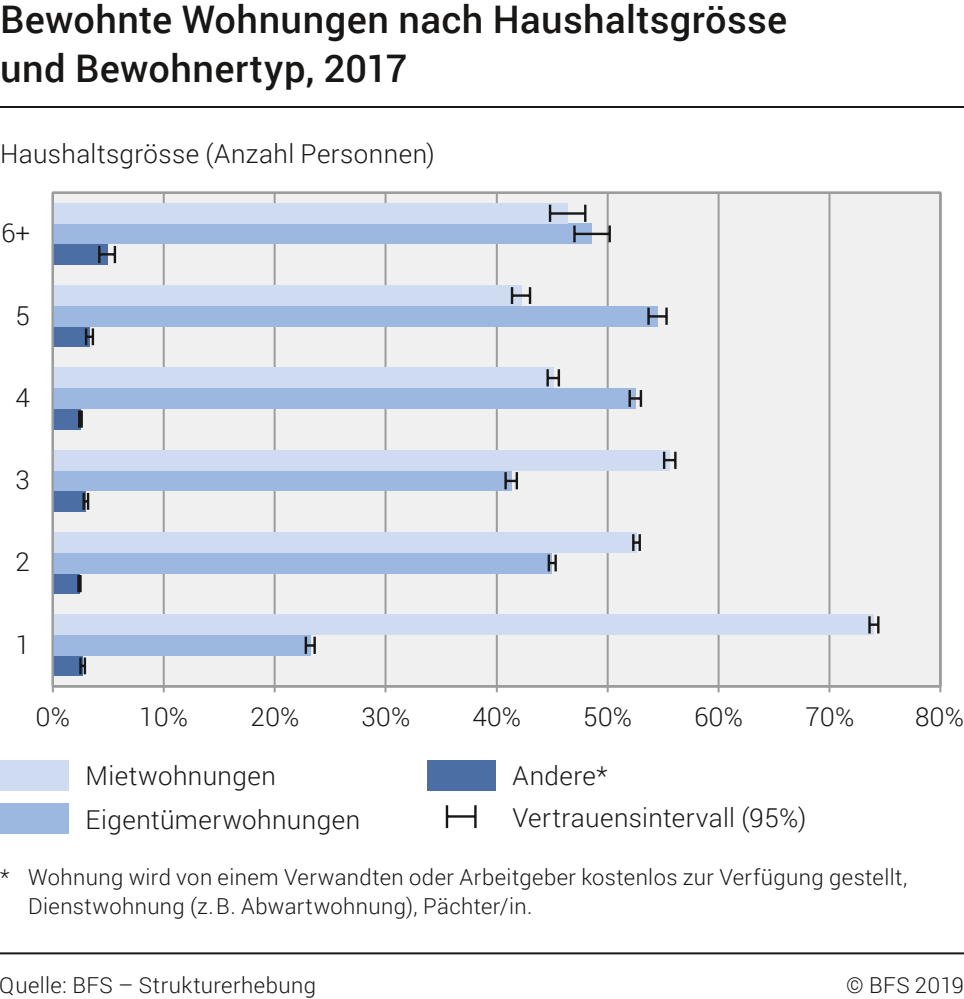
<style>
.page{position:relative;width:964px;height:999px;background:#fff}
.page>*{position:absolute;margin:0;border:0;box-sizing:border-box;transform-origin:0 0}
.t1{font:500 38px/49.6px "Roboto";letter-spacing:.01em;color:#181716}
.t2{font:300 26px/43.6px "Roboto";letter-spacing:.015em;color:#181716}
.t3{font:300 22px/28.8px "Roboto";letter-spacing:.02em;color:#181716}
</style>
<div class="page">
<div style="left:51px;top:191px;width:891px;height:502px;background:#f0f0f0"></div>
<hr style="left:163px;top:192px;width:2px;height:494px;background:#9c9c9c">
<hr style="left:273px;top:192px;width:2px;height:494px;background:#9c9c9c">
<hr style="left:384px;top:192px;width:2px;height:494px;background:#9c9c9c">
<hr style="left:495px;top:192px;width:2px;height:494px;background:#9c9c9c">
<hr style="left:606px;top:192px;width:2px;height:494px;background:#9c9c9c">
<hr style="left:717px;top:192px;width:2px;height:494px;background:#9c9c9c">
<hr style="left:828px;top:192px;width:2px;height:494px;background:#9c9c9c">
<hr style="left:939px;top:192px;width:2px;height:494px;background:#9c9c9c">
<hr style="left:53px;top:685px;width:887px;height:2px;background:#9c9c9c">
<div style="left:53px;top:244px;width:54px;height:20px;background:#4b6ea5"></div>
<div style="left:53px;top:326px;width:36px;height:21px;background:#4b6ea5"></div>
<div style="left:53px;top:408px;width:27px;height:21px;background:#4b6ea5"></div>
<div style="left:53px;top:490px;width:33px;height:21px;background:#4b6ea5"></div>
<div style="left:53px;top:573px;width:26px;height:20px;background:#4b6ea5"></div>
<div style="left:53px;top:655px;width:30px;height:21px;background:#4b6ea5"></div>
<hr style="left:79px;top:657px;width:3px;height:17px;background:#181716">
<svg style="left:80px;top:657px;width:6px;height:17px"></svg>
<hr style="left:77px;top:574px;width:3px;height:18px;background:#181716">
<hr style="left:79px;top:574px;width:3px;height:18px;background:#181716">
<hr style="left:82px;top:492px;width:3px;height:17px;background:#181716">
<svg style="left:84px;top:492px;width:5px;height:17px"></svg>
<hr style="left:80px;top:410px;width:3px;height:17px;background:#181716">
<svg style="left:78px;top:410px;width:4px;height:17px"></svg>
<svg style="left:85px;top:328px;width:9px;height:17px"></svg>
<svg style="left:98px;top:246px;width:18px;height:17px"></svg>
<div style="left:53px;top:223px;width:539px;height:21px;background:#9cb7e0"></div>
<div style="left:53px;top:306px;width:604px;height:20px;background:#9cb7e0"></div>
<div style="left:53px;top:388px;width:582px;height:20px;background:#9cb7e0"></div>
<div style="left:53px;top:470px;width:458px;height:20px;background:#9cb7e0"></div>
<div style="left:53px;top:552px;width:499px;height:21px;background:#9cb7e0"></div>
<div style="left:53px;top:634px;width:257px;height:21px;background:#9cb7e0"></div>
<hr style="left:304px;top:636px;width:3px;height:17px;background:#181716">
<hr style="left:313px;top:636px;width:3px;height:17px;background:#181716">
<svg style="left:307px;top:644px;width:6px;height:2px"></svg>
<hr style="left:547px;top:554px;width:3px;height:17px;background:#181716">
<svg style="left:548px;top:554px;width:8px;height:17px"></svg>
<hr style="left:515px;top:472px;width:3px;height:17px;background:#181716">
<svg style="left:504px;top:472px;width:12px;height:17px"></svg>
<hr style="left:639px;top:390px;width:3px;height:16px;background:#181716">
<svg style="left:628px;top:390px;width:12px;height:16px"></svg>
<svg style="left:647px;top:307px;width:20px;height:17px"></svg>
<hr style="left:574px;top:232px;width:18px;height:3px;background:#181716">
<svg style="left:608px;top:225px;width:2px;height:17px"></svg>
<hr style="left:592px;top:232px;width:17px;height:3px;background:#181716">
<div style="left:53px;top:203px;width:514px;height:20px;background:#cedbf1"></div>
<div style="left:53px;top:285px;width:468px;height:21px;background:#cedbf1"></div>
<div style="left:53px;top:367px;width:500px;height:21px;background:#cedbf1"></div>
<div style="left:53px;top:450px;width:616px;height:20px;background:#cedbf1"></div>
<div style="left:53px;top:532px;width:583px;height:20px;background:#cedbf1"></div>
<div style="left:53px;top:614px;width:820px;height:21px;background:#cedbf1"></div>
<hr style="left:876px;top:616px;width:3px;height:17px;background:#181716">
<svg style="left:868px;top:616px;width:10px;height:17px"></svg>
<svg style="left:632px;top:534px;width:8px;height:16px"></svg>
<hr style="left:662px;top:451px;width:3px;height:17px;background:#181716">
<svg style="left:664px;top:451px;width:12px;height:17px"></svg>
<hr style="left:557px;top:369px;width:3px;height:17px;background:#181716">
<svg style="left:546px;top:369px;width:12px;height:17px"></svg>
<hr style="left:510px;top:287px;width:3px;height:17px;background:#181716">
<hr style="left:528px;top:287px;width:3px;height:17px;background:#181716">
<svg style="left:513px;top:294px;width:16px;height:2px"></svg>
<hr style="left:548px;top:204px;width:3px;height:18px;background:#181716">
<svg style="left:550px;top:204px;width:36px;height:38px"></svg>
<div style="left:0;top:759px;width:68px;height:31px;background:#cedbf1"></div>
<div style="left:0;top:803px;width:68px;height:30px;background:#9cb7e0"></div>
<div style="left:427px;top:759px;width:68px;height:31px;background:#4b6ea5"></div>
<hr style="left:0;top:106px;width:963px;height:2px;background:#181716">
<hr style="left:0;top:951px;width:963px;height:2px;background:#181716">
<hr style="left:474px;top:804px;width:2px;height:23px;background:#181716">
<hr style="left:461px;top:814px;width:14px;height:3px;background:#181716">
<hr style="left:445px;top:804px;width:3px;height:23px;background:#181716">
<hr style="left:447px;top:814px;width:14px;height:3px;background:#181716">
<hr style="left:52px;top:192px;width:2px;height:494px;background:#9c9c9c">
<h1 class="t1" style="left:0;top:-7px;width:788px">Bewohnte Wohnungen nach Haushaltsgrösse und Bewohnertyp, 2017</h1>
<p class="t2" style="left:0;top:131px;width:436px">Haushaltsgrösse (Anzahl Personnen)</p>
<p class="t2" style="left:1px;top:210px;width:31px">6+</p>
<p class="t2" style="left:16px;top:293px;width:16px">5</p>
<p class="t2" style="left:16px;top:375px;width:16px">4</p>
<p class="t2" style="left:16px;top:457px;width:16px">3</p>
<p class="t2" style="left:16px;top:539px;width:16px">2</p>
<p class="t2" style="left:16px;top:621px;width:16px">1</p>
<p class="t2" style="left:36px;top:693px;width:36px">0%</p>
<p class="t2" style="left:139px;top:693px;width:50px">10%</p>
<p class="t2" style="left:250px;top:693px;width:50px">20%</p>
<p class="t2" style="left:361px;top:693px;width:50px">30%</p>
<p class="t2" style="left:472px;top:693px;width:50px">40%</p>
<p class="t2" style="left:583px;top:693px;width:50px">50%</p>
<p class="t2" style="left:694px;top:693px;width:50px">60%</p>
<p class="t2" style="left:805px;top:693px;width:50px">70%</p>
<p class="t2" style="left:914px;top:693px;width:50px">80%</p>
<p class="t2" style="left:86px;top:753px;width:276px">Mietwohnungen<br>Eigentümerwohnungen</p>
<p class="t2" style="left:512px;top:753px;width:96px">Andere*</p>
<p class="t2" style="left:512px;top:794px;width:295px">Vertrauensintervall (95%)</p>
<p class="t3" style="left:0;top:862px;width:908px">* Wohnung wird von einem Verwandten oder Arbeitgeber kostenlos zur Verfügung gestellt, <sup>*</sup> Dienstwohnung (z.B. Abwartwohnung), Pächter/in.</p>
<p class="t3" style="left:0;top:969px;width:317px">Quelle: BFS – Strukturerhebung</p>
<p class="t3" style="left:845px;top:969px;width:119px">© BFS 2019</p>
</div>
